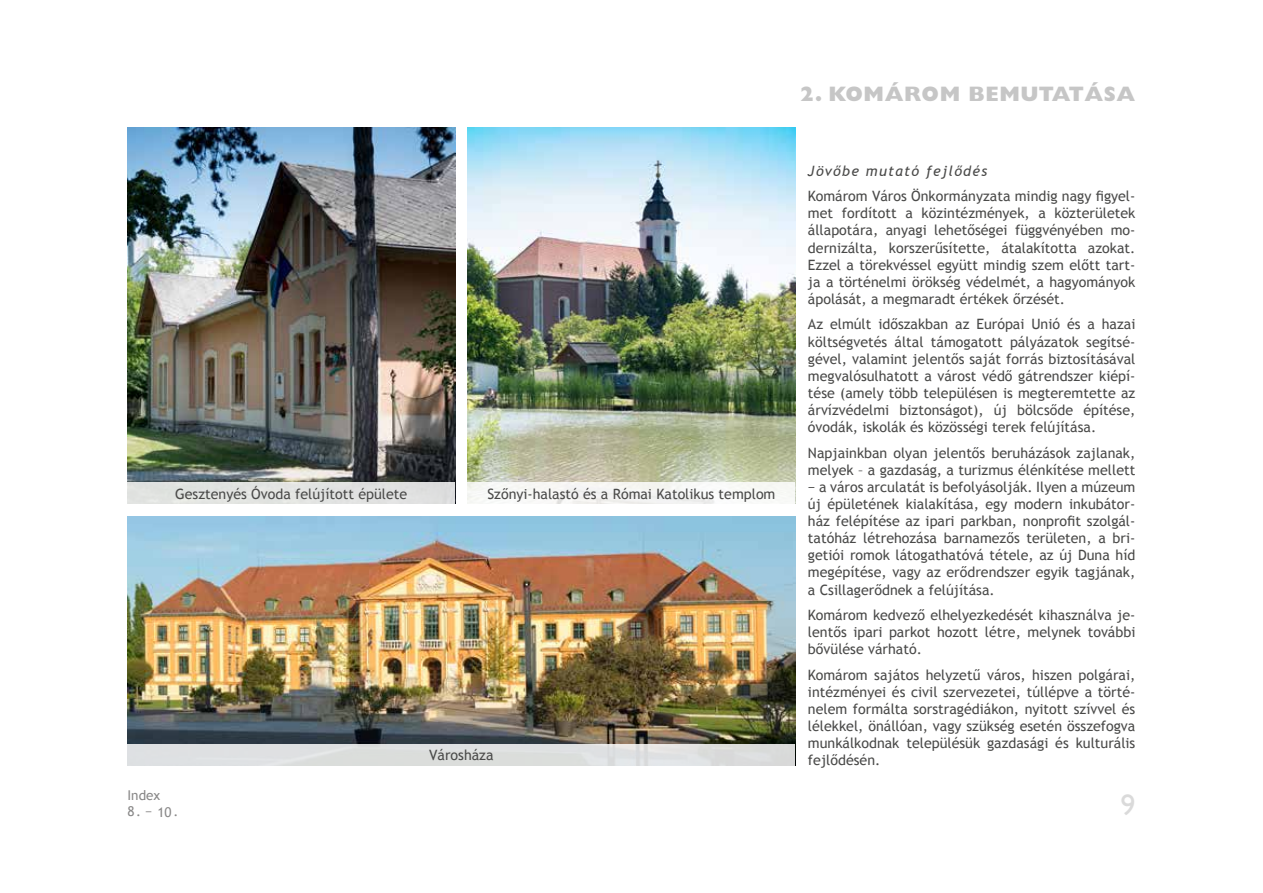
<style>
.page{position:relative;width:1263px;height:893px;background:#fff}
.page>*{position:absolute;margin:0;border:0;box-sizing:border-box;transform-origin:0 0}
.t1{font:30px "H Gill Sans A";color:#dadada}
.t2{font:21px "H Gill Sans Extra Bold A";letter-spacing:.03em;color:#c6c6c6}
.t3{font:14.25px/17.1px "Trebuchet MS";color:#4a4a49;text-align:justify}
.t4{font:italic 14.25px "Trebuchet MS";letter-spacing:.09em;color:#4a4a49}
.t5{font:13.5px "Trebuchet MS";color:#898888}
</style>
<div class="page">
<img style="left:128px;top:517px;width:667px;height:227px">
<img style="left:128px;top:128px;width:327px;height:355px">
<img style="left:468px;top:128px;width:327px;height:355px">
<div style="left:128px;top:483px;width:327px;height:21px;background:#e1e2e1"></div>
<div style="left:468px;top:483px;width:327px;height:21px;background:#f7f7f5"></div>
<div style="left:128px;top:744px;width:667px;height:21px;background:#dee0e1"></div>
<p class="t3" style="left:175px;top:485px;width:233px">Gesztenyés Óvoda felújított épülete</p>
<p class="t3" style="left:487px;top:485px;width:290px">Szőnyi-halastó és a Római Katolikus templom</p>
<p class="t5" style="left:128px;top:787px;width:34px">Index</p>
<p class="t5" style="left:128px;top:803px;width:53px">8. − 10.</p>
<p class="t3" style="left:429px;top:747px;width:66px">Városháza</p>
<h2 class="t2" style="left:800px;top:81px;width:337px">2. KOMÁROM BEMUTATÁSA</h2>
<p class="t4" style="left:808px;top:162px;width:181px">Jövőbe mutató fejlődés</p>
<p class="t3" style="left:808px;top:188px;width:329px">Komárom Város Önkormányzata mindig nagy figyel&shy;met fordított a közintézmények, a közterületek állapotára, anyagi lehetőségei függvényében mo&shy;dernizálta, korszerűsítette, átalakította azokat.<br>Ezzel a törekvéssel együtt mindig szem előtt tart&shy;ja a történelmi örökség védelmét, a hagyományok ápolását, a megmaradt értékek őrzését.</p>
<p class="t3" style="left:808px;top:316px;width:329px">Az elmúlt időszakban az Európai Unió és a hazai költségvetés által támogatott pályázatok segítsé&shy;gével, valamint jelentős saját forrás biztosításával megvalósulhatott a várost védő gátrendszer kiépí&shy;tése (amely több településen is megteremtette az árvízvédelmi biztonságot), új bölcsőde építése, óvodák, iskolák és közösségi terek felújítása.</p>
<p class="t3" style="left:808px;top:444px;width:329px">Napjainkban olyan jelentős beruházások zajlanak, melyek – a gazdaság, a turizmus élénkítése mellett − a város arculatát is befolyásolják. Ilyen a múzeum új épületének kialakítása, egy modern inkubátor&shy;ház felépítése az ipari parkban, nonprofit szolgál&shy;tatóház létrehozása barnamezős területen, a bri&shy;getiói romok látogathatóvá tétele, az új Duna híd megépítése, vagy az erődrendszer egyik tagjának, a Csillagerődnek a felújítása.</p>
<p class="t3" style="left:808px;top:607px;width:329px">Komárom kedvező elhelyezkedését kihasználva je&shy;lentős ipari parkot hozott létre, melynek további bővülése várható.</p>
<p class="t3" style="left:808px;top:666px;width:329px">Komárom sajátos helyzetű város, hiszen polgárai, intézményei és civil szervezetei, túllépve a törté&shy;nelem formálta sorstragédiákon, nyitott szívvel és lélekkel, önállóan, vagy szükség esetén összefogva munkálkodnak településük gazdasági és kulturális fejlődésén.</p>
<h1 class="t1" style="left:1120px;top:788px;width:16px">9</h1>
</div>
